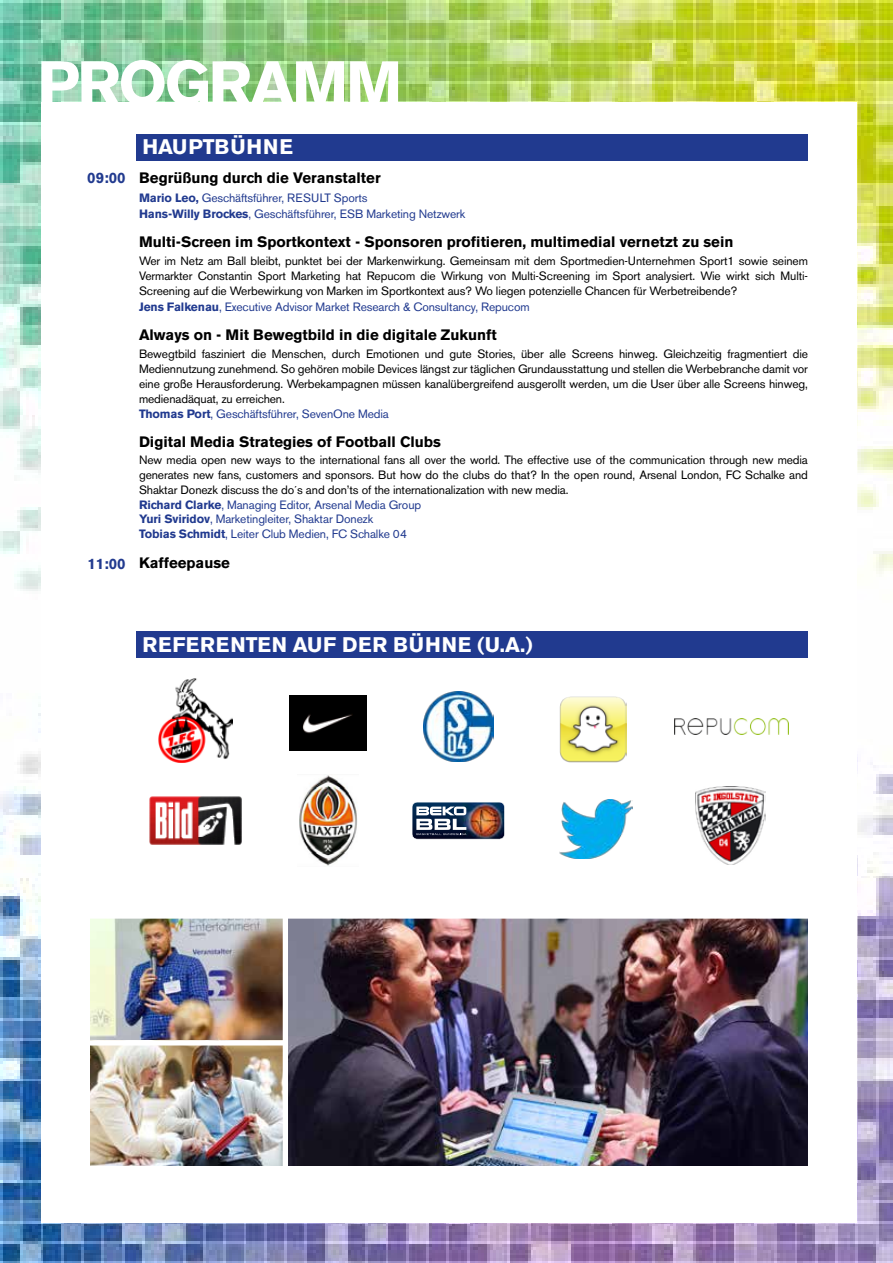
<style>
.page{position:relative;width:893px;height:1263px;background:#fff}
.page>*{position:absolute;margin:0;border:0;box-sizing:border-box;transform-origin:0 0}
.t1{font:700 61.5px "Akzidenz Grotesk BE";letter-spacing:-.04em;color:#fff}
.t2{font:700 21px "Akzidenz Grotesk BE";letter-spacing:.04em;color:#fff}
.t3{font:700 15px "Akzidenz Grotesk BE";color:#000}
.t4{font:700 15px "Akzidenz Grotesk BE";color:#213a8f}
.t5{font:12px/15px "Akzidenz Grotesk BE";letter-spacing:-.01em;color:#000}
.t6{font:12px/16.5px "Akzidenz Grotesk BE";letter-spacing:-.01em;color:#213a8f}
.s1{font-weight:700}
.s2{font-weight:700;color:#213a8f}
.s3{color:#213a8f}
</style>
<div class="page">
<img style="left:0;top:0;width:893px;height:1263px">
<div style="left:42px;top:102px;width:815px;height:1121px;background:#fff"></div>
<img style="left:288px;top:919px;width:519px;height:246px">
<img style="left:90px;top:919px;width:193px;height:121px">
<img style="left:90px;top:1045px;width:193px;height:120px">
<div style="left:136px;top:134px;width:672px;height:27px;background:#213a8f"></div>
<div style="left:136px;top:631px;width:672px;height:27px;background:#213a8f"></div>
<img style="left:290px;top:696px;width:76px;height:55px">
<img style="left:158px;top:678px;width:75px;height:85px">
<img style="left:412px;top:802px;width:93px;height:37px">
<img style="left:675px;top:719px;width:113px;height:16px">
<img style="left:423px;top:691px;width:70px;height:70px">
<img style="left:149px;top:796px;width:93px;height:49px">
<img style="left:696px;top:787px;width:69px;height:77px">
<img style="left:299px;top:775px;width:59px;height:91px">
<img style="left:560px;top:696px;width:66px;height:67px">
<img style="left:560px;top:800px;width:72px;height:58px">
<h1 class="t1" style="left:37px;top:48px;width:366px">PROGRAMM</h1>
<p class="t4" style="left:87px;top:169px;width:40px">09:00</p>
<p class="t4" style="left:88px;top:555px;width:40px">11:00</p>
<h2 class="t2" style="left:142px;top:135px;width:152px">HAUPTBÜHNE</h2>
<p class="t3" style="left:139px;top:169px;width:243px">Begrüßung durch die Veranstalter</p>
<p class="t6" style="left:139px;top:189px;width:328px"><span class="s1">Mario Leo,</span> Geschäftsführer, RESULT Sports<br><span class="s1">Hans-Willy Brockes</span>, Geschäftsführer, ESB Marketing Netzwerk</p>
<p class="t3" style="left:139px;top:234px;width:596px">Multi-Screen im Sportkontext - Sponsoren profitieren, multimedial vernetzt zu sein</p>
<p class="t5" style="left:139px;top:253px;width:670px;text-align:justify">Wer im Netz am Ball bleibt, punktet bei der Markenwirkung. Gemeinsam mit dem Sportmedien-Unternehmen Sport1 sowie seinem Vermarkter Constantin Sport Marketing hat Repucom die Wirkung von Multi-Screening im Sport analysiert. Wie wirkt sich Multi-Screening auf die Werbewirkung von Marken im Sportkontext aus? Wo liegen potenzielle Chancen für Werbetreibende?</p>
<p class="t6" style="left:139px;top:299px;width:392px"><span class="s1">Jens Falkenau</span>, Executive Advisor Market Research &amp; Consultancy, Repucom</p>
<p class="t3" style="left:139px;top:326px;width:359px">Always on - Mit Bewegtbild in die digitale Zukunft</p>
<p class="t5" style="left:139px;top:346px;width:670px">Bewegtbild fasziniert die Menschen, durch Emotionen und gute Stories, über alle Screens hinweg. Gleichzeitig fragmentiert die Mediennutzung zunehmend. So gehören mobile Devices längst zur täglichen Grundausstattung und stellen die Werbebranche damit vor eine große Herausforderung. Werbekampagnen müssen kanalübergreifend ausgerollt werden, um die User über alle Screens hinweg, medienadäquat, zu erreichen.<br><span class="s2">Thomas Port</span><span class="s3">, Geschäftsführer, SevenOne Media</span></p>
<p class="t3" style="left:139px;top:433px;width:303px">Digital Media Strategies of Football Clubs</p>
<p class="t5" style="left:139px;top:452px;width:670px">New media open new ways to the international fans all over the world. The effective use of the communication through new media generates new fans, customers and sponsors. But how do the clubs do that? In the open round, Arsenal London, FC Schalke and Shaktar Donezk discuss the do´s and don’ts of the internationalization with new media.<br><span class="s2">Richard Clarke</span><span class="s3">, Managing Editor, Arsenal Media Group<br></span><span class="s2">Yuri Sviridov</span><span class="s3">, Marketingleiter, Shaktar Donezk<br></span><span class="s2">Tobias Schmidt</span><span class="s3">, Leiter Club Medien, FC Schalke 04</span></p>
<p class="t3" style="left:139px;top:554px;width:92px">Kaffeepause</p>
<h2 class="t2" style="left:142px;top:632px;width:392px">REFERENTEN AUF DER BÜHNE (U.A.)</h2>
</div>
